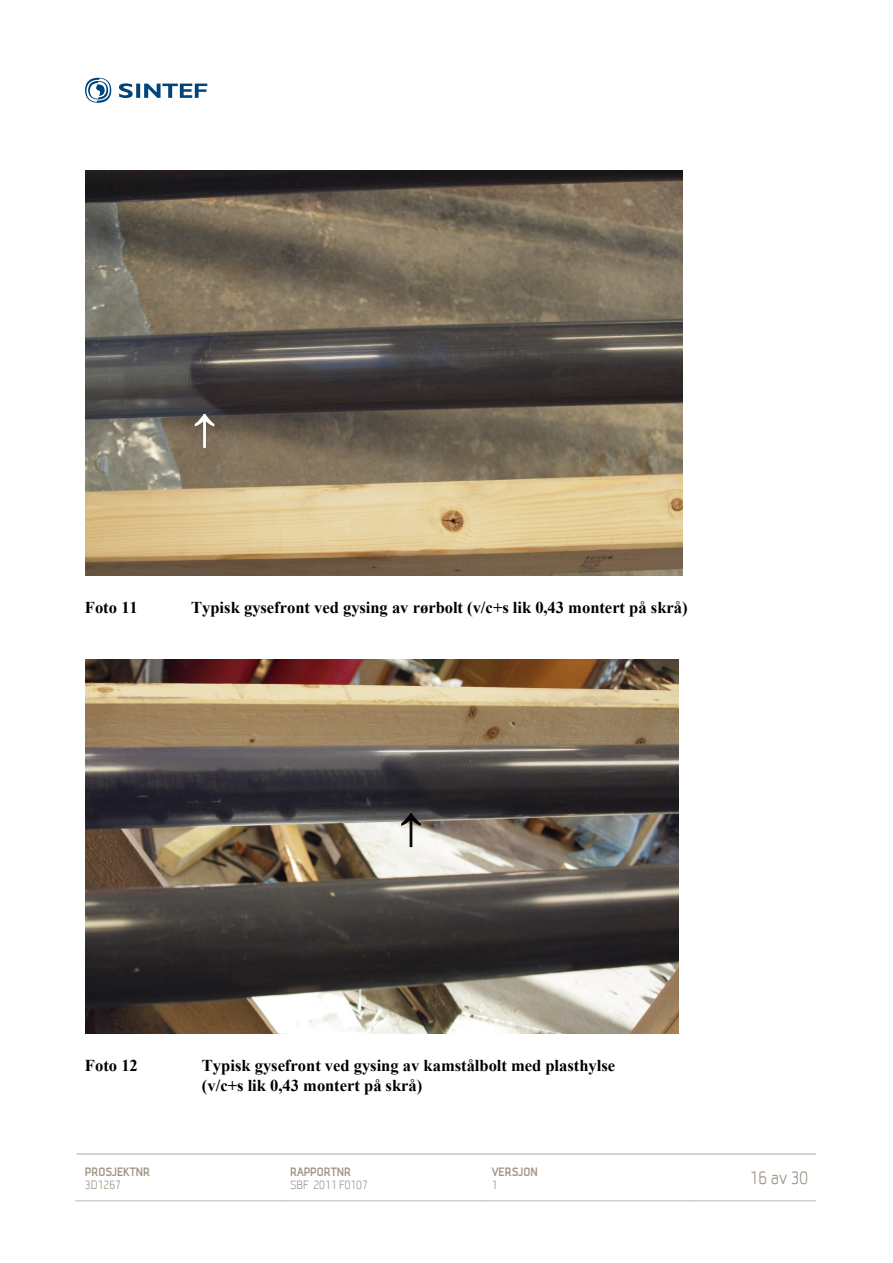
<style>
.page{position:relative;width:893px;height:1263px;background:#fff}
.page>*{position:absolute;margin:0;border:0;box-sizing:border-box;transform-origin:0 0}
.t1{font:18px "SINTEF";color:#a19589}
.t2{font:700 16.5px/20.5px "Times New Roman";color:#000}
.t3{font:700 12px "SINTEF";color:#a19589}
.t4{font:12px "SINTEF";color:#a19589}
</style>
<div class="page">
<svg style="left:77px;top:1153px;width:739px;height:1px"></svg>
<svg style="left:76px;top:1200px;width:740px;height:1px"></svg>
<svg style="left:85px;top:78px;width:122px;height:25px"></svg>
<img style="left:85px;top:170px;width:597px;height:406px">
<img style="left:85px;top:659px;width:594px;height:374px">
<svg style="left:402px;top:813px;width:18px;height:33px"></svg>
<svg style="left:195px;top:414px;width:19px;height:33px"></svg>
<p class="t2" style="left:85px;top:597px;width:54px">Foto 11</p>
<p class="t2" style="left:191px;top:597px;width:498px">Typisk gysefront ved gysing av rørbolt (v/c+s lik 0,43 montert på skrå)</p>
<p class="t2" style="left:85px;top:1054px;width:54px">Foto 12</p>
<p class="t2" style="left:202px;top:1054px;width:415px">Typisk gysefront ved gysing av kamstålbolt med plasthylse (v/c+s lik 0,43 montert på skrå)</p>
<p class="t3" style="left:85px;top:1164px;width:67px">PROSJEKTNR</p>
<p class="t4" style="left:85px;top:1178px;width:38px">3D1267</p>
<p class="t3" style="left:290px;top:1164px;width:62px">RAPPORTNR</p>
<p class="t4" style="left:290px;top:1178px;width:79px">SBF 2011 F0107</p>
<p class="t3" style="left:492px;top:1164px;width:48px">VERSJON</p>
<p class="t4" style="left:492px;top:1178px;width:7px">1</p>
<p class="t1" style="left:750px;top:1168px;width:60px">16 av 30</p>
</div>
